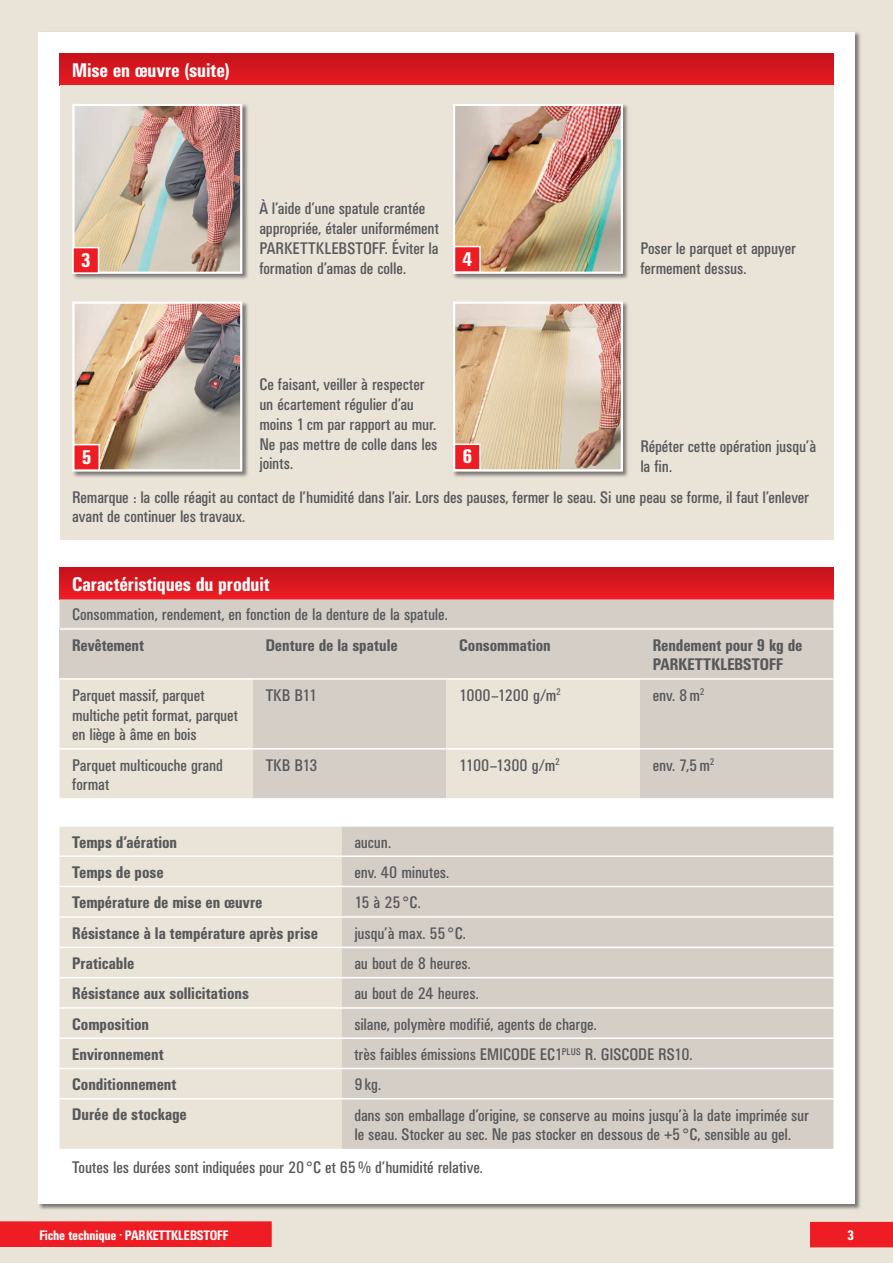
<style>
.page{position:relative;width:893px;height:1263px;background:#e9e3d8}
.page>*{position:absolute;margin:0;border:0;box-sizing:border-box;transform-origin:0 0}
.t1{font:500 condensed 19.5px "UN11";letter-spacing:.01em;color:#fff}
.t2{font:condensed 16.5px/19.8px "UN11";color:#57585a}
.t3{font:500 condensed 16.5px/19.8px "UN11";letter-spacing:.01em;color:#57585a}
.t4{font:condensed 16.5px "UN11";letter-spacing:-.025em;color:#57585a}
.t5{font:500 condensed 13.5px "UN11";color:#fff}
.s1{font-family:"Univers"}
</style>
<div class="page">
<div style="left:38px;top:32px;width:817px;height:1171px;background:#fff"></div>
<div style="left:810px;top:1222px;width:83px;height:25px;background:#ee1d23"></div>
<div style="left:0;top:1221px;width:272px;height:26px;background:#ee1d23"></div>
<div style="left:60px;top:53px;width:773px;height:32px;background:linear-gradient(to bottom,#c4131b,#e61b22)"></div>
<div style="left:60px;top:85px;width:773px;height:455px;background:#e9e3d8"></div>
<div style="left:72px;top:301px;width:177px;height:177px;background:#231f20;opacity:.55"></div>
<img style="left:75px;top:304px;width:164px;height:165px">
<div style="left:72px;top:301px;width:170px;height:171px;border:2px solid #fff"></div>
<div style="left:74px;top:445px;width:25px;height:25px;background:#ee1d23"></div>
<div style="left:73px;top:444px;width:27px;height:27px;border:2px solid #fff"></div>
<div style="left:60px;top:567px;width:773px;height:32px;background:linear-gradient(to bottom,#c2121a,#ee1d23)"></div>
<div style="left:60px;top:599px;width:773px;height:199px;background:#d5cec7"></div>
<div style="left:60px;top:629px;width:193px;height:50px;background:#d5cec7"></div>
<div style="left:60px;top:680px;width:193px;height:118px;background:#e9e3d8"></div>
<div style="left:446px;top:680px;width:194px;height:118px;background:#e9e3d8"></div>
<hr style="left:60px;top:628px;width:193px;height:2px;background:#fff">
<hr style="left:253px;top:628px;width:193px;height:2px;background:#fff">
<hr style="left:446px;top:628px;width:194px;height:2px;background:#fff">
<hr style="left:640px;top:628px;width:193px;height:2px;background:#fff">
<hr style="left:60px;top:678px;width:193px;height:2px;background:#fff">
<hr style="left:253px;top:678px;width:193px;height:2px;background:#fff">
<hr style="left:446px;top:678px;width:194px;height:2px;background:#fff">
<hr style="left:640px;top:678px;width:193px;height:2px;background:#fff">
<hr style="left:60px;top:748px;width:193px;height:1px;background:#fff">
<hr style="left:253px;top:748px;width:193px;height:1px;background:#fff">
<hr style="left:446px;top:748px;width:194px;height:1px;background:#fff">
<hr style="left:640px;top:748px;width:193px;height:1px;background:#fff">
<div style="left:60px;top:827px;width:282px;height:322px;background:#e9e3d8"></div>
<div style="left:342px;top:827px;width:491px;height:322px;background:#d5cec7"></div>
<hr style="left:60px;top:855px;width:282px;height:2px;background:#fff">
<hr style="left:342px;top:855px;width:491px;height:2px;background:#fff">
<hr style="left:60px;top:886px;width:282px;height:1px;background:#fff">
<hr style="left:342px;top:886px;width:491px;height:1px;background:#fff">
<hr style="left:60px;top:916px;width:282px;height:2px;background:#fff">
<hr style="left:342px;top:916px;width:491px;height:2px;background:#fff">
<hr style="left:60px;top:947px;width:282px;height:1px;background:#fff">
<hr style="left:342px;top:947px;width:491px;height:1px;background:#fff">
<hr style="left:60px;top:977px;width:282px;height:1px;background:#fff">
<hr style="left:342px;top:977px;width:491px;height:1px;background:#fff">
<hr style="left:60px;top:1007px;width:282px;height:2px;background:#fff">
<hr style="left:342px;top:1007px;width:491px;height:2px;background:#fff">
<hr style="left:60px;top:1037px;width:282px;height:2px;background:#fff">
<hr style="left:342px;top:1037px;width:491px;height:2px;background:#fff">
<hr style="left:60px;top:1068px;width:282px;height:1px;background:#fff">
<hr style="left:342px;top:1068px;width:491px;height:1px;background:#fff">
<hr style="left:60px;top:1098px;width:282px;height:1px;background:#fff">
<hr style="left:342px;top:1098px;width:491px;height:1px;background:#fff">
<div style="left:453px;top:103px;width:177px;height:178px;background:#231f20;opacity:.55"></div>
<img style="left:456px;top:107px;width:164px;height:164px">
<div style="left:453px;top:104px;width:170px;height:170px;border:2px solid #fff"></div>
<div style="left:454px;top:247px;width:26px;height:25px;background:#ee1d23"></div>
<div style="left:454px;top:246px;width:27px;height:27px;border:2px solid #fff"></div>
<div style="left:453px;top:301px;width:177px;height:177px;background:#231f20;opacity:.55"></div>
<img style="left:456px;top:304px;width:164px;height:165px">
<div style="left:453px;top:301px;width:170px;height:171px;border:2px solid #fff"></div>
<div style="left:454px;top:444px;width:26px;height:26px;background:#ee1d23"></div>
<div style="left:454px;top:443px;width:27px;height:27px;border:2px solid #fff"></div>
<div style="left:72px;top:103px;width:177px;height:178px;background:#231f20;opacity:.55"></div>
<img style="left:75px;top:107px;width:164px;height:164px">
<div style="left:72px;top:104px;width:170px;height:170px;border:2px solid #fff"></div>
<div style="left:73px;top:248px;width:26px;height:25px;background:#ee1d23"></div>
<div style="left:72px;top:247px;width:27px;height:27px;border:2px solid #fff"></div>
<p class="t1" style="left:72px;top:59px;width:159px">Mise en œuvre (suite)</p>
<p class="t1" style="left:81px;top:249px;width:11px">3</p>
<p class="t1" style="left:82px;top:446px;width:11px">5</p>
<p class="t2" style="left:259px;top:199px;width:181px">À l’aide d’une spatule crantée appropriée, étaler uniformément<br>PARKETTKLEBSTOFF. Éviter la formation d’amas de colle.</p>
<p class="t1" style="left:462px;top:247px;width:11px">4</p>
<p class="t2" style="left:259px;top:374px;width:179px">Ce faisant, veiller à respecter un écartement régulier d’au moins 1 cm par rapport au mur.<br>Ne pas mettre de colle dans les joints.</p>
<p class="t1" style="left:462px;top:445px;width:11px">6</p>
<p class="t2" style="left:640px;top:238px;width:157px">Poser le parquet et appuyer fermement dessus.</p>
<p class="t2" style="left:640px;top:436px;width:177px">Répéter cette opération jusqu’à la fin.</p>
<p class="t2" style="left:72px;top:487px;width:738px">Remarque : la colle réagit au contact de l’humidité dans l’air. Lors des pauses, fermer le seau. Si une peau se forme, il faut l’enlever avant de continuer les travaux.</p>
<p class="t1" style="left:72px;top:573px;width:199px">Caractéristiques du produit</p>
<p class="t2" style="left:72px;top:605px;width:377px">Consommation, rendement, en fonction de la denture de la spatule.</p>
<p class="t3" style="left:72px;top:635px;width:73px">Revêtement</p>
<p class="t3" style="left:266px;top:635px;width:133px">Denture de la spatule</p>
<p class="t3" style="left:459px;top:635px;width:93px">Consommation</p>
<p class="t3" style="left:653px;top:635px;width:151px">Rendement pour 9 kg de<br>PARKETTKLEBSTOFF</p>
<p class="t2" style="left:72px;top:685px;width:167px">Parquet massif, parquet multiche petit format, parquet en liège à âme en bois</p>
<p class="t2" style="left:266px;top:685px;width:53px">TKB B11</p>
<p class="t2" style="left:459px;top:685px;width:103px">1000–1200 g/m<sup>2</sup></p>
<p class="t2" style="left:653px;top:685px;width:53px">env. 8m<sup>2</sup></p>
<p class="t2" style="left:72px;top:755px;width:152px">Parquet multicouche grand format</p>
<p class="t2" style="left:266px;top:755px;width:53px">TKB B13</p>
<p class="t4" style="left:459px;top:756px;width:102px">1100–1300 g/m<sup>2</sup></p>
<p class="t2" style="left:653px;top:755px;width:63px">env. 7,5m<sup>2</sup></p>
<p class="t3" style="left:72px;top:832px;width:106px">Temps d’aération</p>
<p class="t2" style="left:354px;top:832px;width:38px">aucun.</p>
<p class="t3" style="left:72px;top:862px;width:93px">Temps de pose</p>
<p class="t2" style="left:354px;top:862px;width:96px">env. 40 minutes.</p>
<p class="t3" style="left:72px;top:892px;width:192px">Température de mise en œuvre</p>
<p class="t2" style="left:354px;top:893px;width:68px">15 à 25<span class="s1">°</span>C.</p>
<p class="t3" style="left:72px;top:923px;width:247px">Résistance à la température après prise</p>
<p class="t2" style="left:354px;top:923px;width:113px">jusqu’à max. 55 <span class="s1">°</span>C.</p>
<p class="t3" style="left:72px;top:953px;width:64px">Praticable</p>
<p class="t2" style="left:354px;top:953px;width:118px">au bout de 8 heures.</p>
<p class="t3" style="left:72px;top:983px;width:178px">Résistance aux sollicitations</p>
<p class="t2" style="left:354px;top:984px;width:126px">au bout de 24 heures.</p>
<p class="t3" style="left:72px;top:1014px;width:78px">Composition</p>
<p class="t2" style="left:354px;top:1014px;width:244px">silane, polymère modifié, agents de charge.</p>
<p class="t3" style="left:72px;top:1044px;width:93px">Environnement</p>
<p class="t2" style="left:354px;top:1044px;width:340px">très faibles émissions EMICODE EC1<sup>PLUS</sup> R. GISCODE RS10.</p>
<p class="t3" style="left:72px;top:1074px;width:105px">Conditionnement</p>
<p class="t2" style="left:354px;top:1074px;width:28px">9 kg.</p>
<p class="t3" style="left:72px;top:1104px;width:116px">Durée de stockage</p>
<p class="t2" style="left:354px;top:1105px;width:456px">dans son emballage d’origine, se conserve au moins jusqu’à la date imprimée sur le seau. Stocker au sec. Ne pas stocker en dessous de +5 <span class="s1">°</span>C, sensible au gel.</p>
<p class="t2" style="left:72px;top:1158px;width:412px">Toutes les durées sont indiquées pour 20 <span class="s1">°</span>C et 65% d’humidité relative.</p>
<p class="t5" style="left:39px;top:1227px;width:190px">Fiche technique <sup>•</sup> PARKETTKLEBSTOFF</p>
<p class="t5" style="left:847px;top:1227px;width:8px">3</p>
</div>
